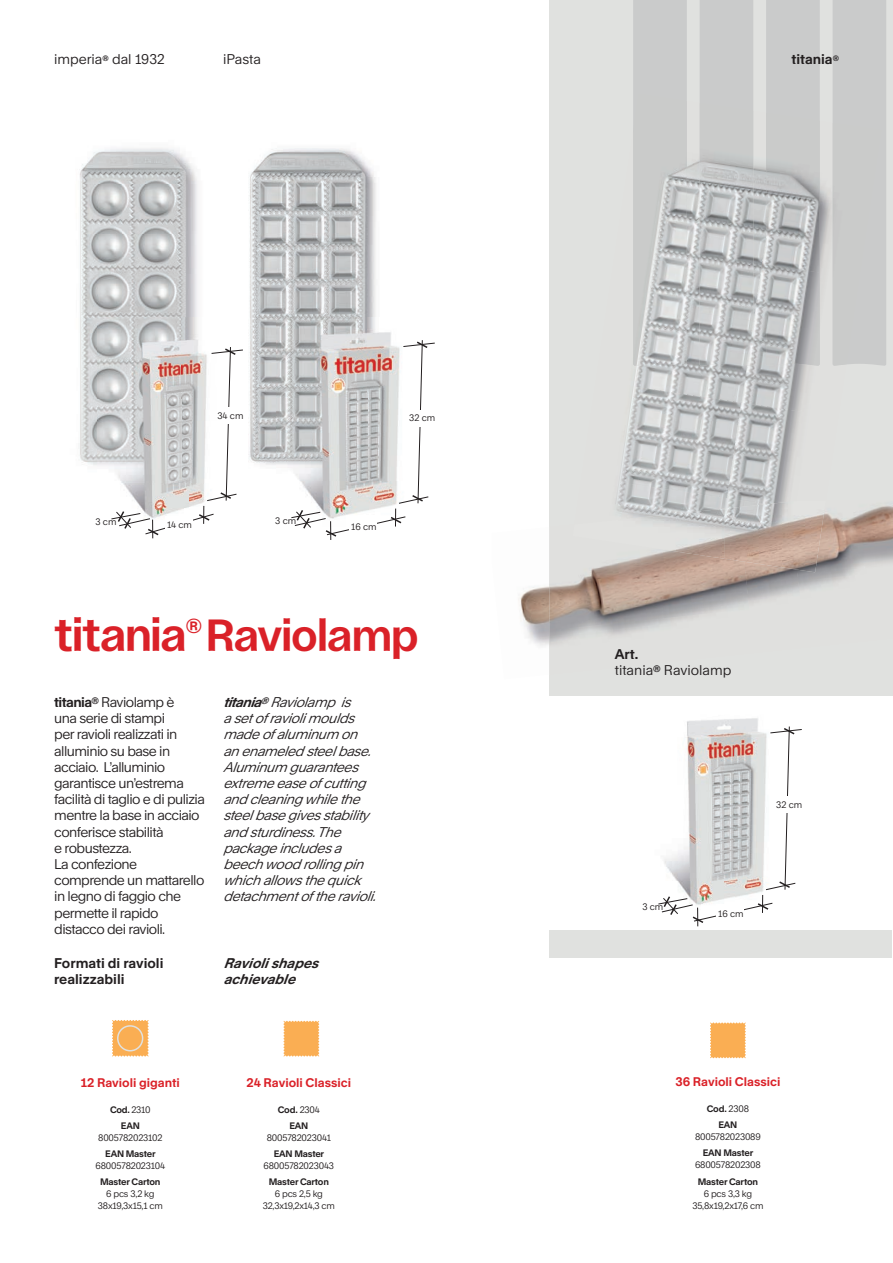
<style>
.page{position:relative;width:893px;height:1263px;background:#fff}
.page>*{position:absolute;margin:0;border:0;box-sizing:border-box;transform-origin:0 0}
.t1{font:45px "Sfoglia Grotesk";letter-spacing:-.02em;color:#da2128}
.t2{font:19.5px "Sfoglia Grotesk";color:#da2128}
.t3{font:13.5px/16.2px "Rand";letter-spacing:-.04em;color:#231f20}
.t4{font:italic 13.5px/16.2px "Rand";color:#231f20}
.t5{font:13.5px/16.2px "Rand";color:#231f20}
.t6{font:700 13.5px/16.2px "Rand";color:#231f20}
.t7{font:italic 700 13.5px/16.2px "Rand";color:#231f20}
.t8{font:700 12px "Rand";color:#da2128}
.t9{font:9px/12px "Rand";letter-spacing:-.02em;color:#231f20;text-align:center}
.t10{font:700 9px/16.2px "Rand";letter-spacing:-.02em;color:#231f20;text-align:center}
.s1{font-size:46.5px}
.s2{font-weight:700}
.s3{font-weight:400}
</style>
<div class="page">
<div style="left:549px;top:0;width:344px;height:695px;background:#e0e1df"></div>
<div style="left:833px;top:0;width:53px;height:366px;background:#cacbcb"></div>
<div style="left:766px;top:0;width:54px;height:113px;background:#cacbcb"></div>
<div style="left:700px;top:0;width:53px;height:101px;background:#cacbcb"></div>
<div style="left:633px;top:0;width:54px;height:94px;background:#cacbcb"></div>
<div style="left:549px;top:931px;width:343px;height:27px;background:#e0e1df"></div>
<img style="left:249px;top:148px;width:127px;height:171px">
<img style="left:249px;top:319px;width:28px;height:146px">
<img style="left:687px;top:101px;width:76px;height:88px">
<img style="left:763px;top:123px;width:70px;height:136px">
<img style="left:687px;top:189px;width:79px;height:96px">
<img style="left:753px;top:259px;width:80px;height:144px">
<img style="left:635px;top:285px;width:121px;height:118px">
<img style="left:622px;top:381px;width:119px;height:96px">
<img style="left:727px;top:403px;width:75px;height:97px">
<img style="left:615px;top:477px;width:151px;height:32px">
<div style="left:833px;top:123px;width:48px;height:243px;background:#cacbca"></div>
<img style="left:766px;top:113px;width:54px;height:151px">
<img style="left:766px;top:264px;width:54px;height:102px">
<img style="left:700px;top:103px;width:53px;height:105px">
<img style="left:700px;top:208px;width:53px;height:105px">
<img style="left:700px;top:313px;width:53px;height:53px">
<img style="left:633px;top:94px;width:54px;height:162px">
<img style="left:633px;top:256px;width:54px;height:110px">
<img style="left:687px;top:718px;width:71px;height:8px">
<svg style="left:658px;top:726px;width:144px;height:200px"></svg>
<div style="left:778px;top:797px;width:13px;height:16px;background:#fff"></div>
<div style="left:716px;top:905px;width:27px;height:16px;background:#fff"></div>
<img style="left:277px;top:317px;width:114px;height:151px">
<svg style="left:291px;top:339px;width:144px;height:201px"></svg>
<div style="left:411px;top:410px;width:13px;height:16px;background:#fff"></div>
<div style="left:349px;top:518px;width:27px;height:17px;background:#fff"></div>
<img style="left:518px;top:586px;width:31px;height:60px">
<img style="left:549px;top:559px;width:195px;height:86px">
<img style="left:805px;top:506px;width:88px;height:83px">
<img style="left:744px;top:572px;width:61px;height:32px">
<img style="left:616px;top:509px;width:108px;height:50px">
<img style="left:724px;top:500px;width:102px;height:72px">
<img style="left:80px;top:148px;width:118px;height:185px">
<img style="left:80px;top:333px;width:18px;height:133px">
<img style="left:98px;top:317px;width:100px;height:149px">
<svg style="left:111px;top:346px;width:132px;height:192px"></svg>
<div style="left:219px;top:408px;width:13px;height:16px;background:#fff"></div>
<div style="left:165px;top:516px;width:27px;height:16px;background:#fff"></div>
<svg style="left:283px;top:1020px;width:37px;height:37px"></svg>
<svg style="left:710px;top:1022px;width:36px;height:36px"></svg>
<svg style="left:112px;top:1020px;width:37px;height:37px"></svg>
<div style="left:117px;top:1025px;width:26px;height:26px;border:2px solid #e0e1df;border-radius:50%"></div>
<p class="t5" style="left:54px;top:49px;width:112px">imperia<sup>®</sup> dal 1932</p>
<p class="t3" style="left:223px;top:49px;width:39px">iPasta</p>
<p class="t6" style="left:791px;top:49px;width:49px">titania<sup>®</sup></p>
<p class="t9" style="left:217px;top:408px;width:28px">34 cm</p>
<p class="t9" style="left:95px;top:515px;width:22px">3 cm</p>
<p class="t9" style="left:167px;top:518px;width:26px">14 cm</p>
<p class="t9" style="left:275px;top:513px;width:22px">3 cm</p>
<p class="t9" style="left:409px;top:411px;width:28px">32 cm</p>
<p class="t9" style="left:351px;top:520px;width:27px">16 cm</p>
<h1 class="t1" style="left:54px;top:608px;width:366px"><span class="s1">titania</span> Raviolamp</h1>
<h2 class="t2" style="left:186px;top:614px;width:18px">®</h2>
<p class="t3" style="left:54px;top:692px;width:152px"><span class="s2">titania</span><sup>®</sup> Raviolamp è<br>una serie di stampi<br>per ravioli realizzati in alluminio su base in acciaio. L’alluminio garantisce un’estrema facilità di taglio e di pulizia mentre la base in acciaio conferisce stabilità<br>e robustezza.<br>La confezione comprende un mattarello in legno di faggio che permette il rapido distacco dei ravioli.</p>
<p class="t4" style="left:223px;top:692px;width:161px"><span class="s2">titania</span><sup>®</sup>Raviolampis asetofraviolimoulds madeofaluminumon anenameledsteelbase.<br>Aluminumguarantees extremeeaseofcutting andcleaningwhilethe steelbasegivesstability andsturdiness.The packageincludesa beechwoodrollingpin whichallowsthequick detachmentoftheravioli.</p>
<p class="t6" style="left:54px;top:954px;width:111px">Formati di ravioli realizzabili</p>
<p class="t8" style="left:81px;top:1073px;width:100px">12 Ravioli giganti</p>
<p class="t10" style="left:110px;top:1100px;width:42px">Cod. <span class="s3">2310<br></span>EAN</p>
<p class="t9" style="left:98px;top:1130px;width:66px">8005782023102</p>
<p class="t10" style="left:105px;top:1145px;width:52px">EAN Master</p>
<p class="t9" style="left:96px;top:1159px;width:71px">68005782023104</p>
<p class="t10" style="left:100px;top:1173px;width:62px">Master Carton</p>
<p class="t9" style="left:98px;top:1187px;width:66px">6 pcs 3,2 kg<br>38x19,3x15,1 cm</p>
<p class="t7" style="left:223px;top:954px;width:103px">Raviolishapes achievable</p>
<p class="t8" style="left:247px;top:1073px;width:106px">24 Ravioli Classici</p>
<p class="t10" style="left:278px;top:1100px;width:44px">Cod. <span class="s3">2304<br></span>EAN</p>
<p class="t9" style="left:267px;top:1130px;width:66px">8005782023041</p>
<p class="t10" style="left:274px;top:1145px;width:52px">EAN Master</p>
<p class="t9" style="left:264px;top:1159px;width:72px">68005782023043</p>
<p class="t10" style="left:269px;top:1173px;width:62px">Master Carton</p>
<p class="t9" style="left:263px;top:1187px;width:74px">6 pcs 2,5 kg<br>32,3x19,2x14,3 cm</p>
<p class="t5" style="left:615px;top:644px;width:118px"><span class="s2">Art.<br></span>titania<sup>®</sup> Raviolamp</p>
<p class="t9" style="left:642px;top:900px;width:22px">3 cm</p>
<p class="t9" style="left:776px;top:797px;width:28px">32 cm</p>
<p class="t9" style="left:718px;top:906px;width:27px">16 cm</p>
<p class="t8" style="left:675px;top:1072px;width:107px">36 Ravioli Classici</p>
<p class="t10" style="left:707px;top:1099px;width:44px">Cod. <span class="s3">2308<br></span>EAN</p>
<p class="t9" style="left:695px;top:1130px;width:67px">8005782023089</p>
<p class="t10" style="left:703px;top:1144px;width:52px">EAN Master</p>
<p class="t9" style="left:695px;top:1158px;width:67px">6800578202308</p>
<p class="t10" style="left:698px;top:1172px;width:62px">Master Carton</p>
<p class="t9" style="left:692px;top:1186px;width:73px">6 pcs 3,3 kg<br>35,8x19,2x17,6 cm</p>
</div>
